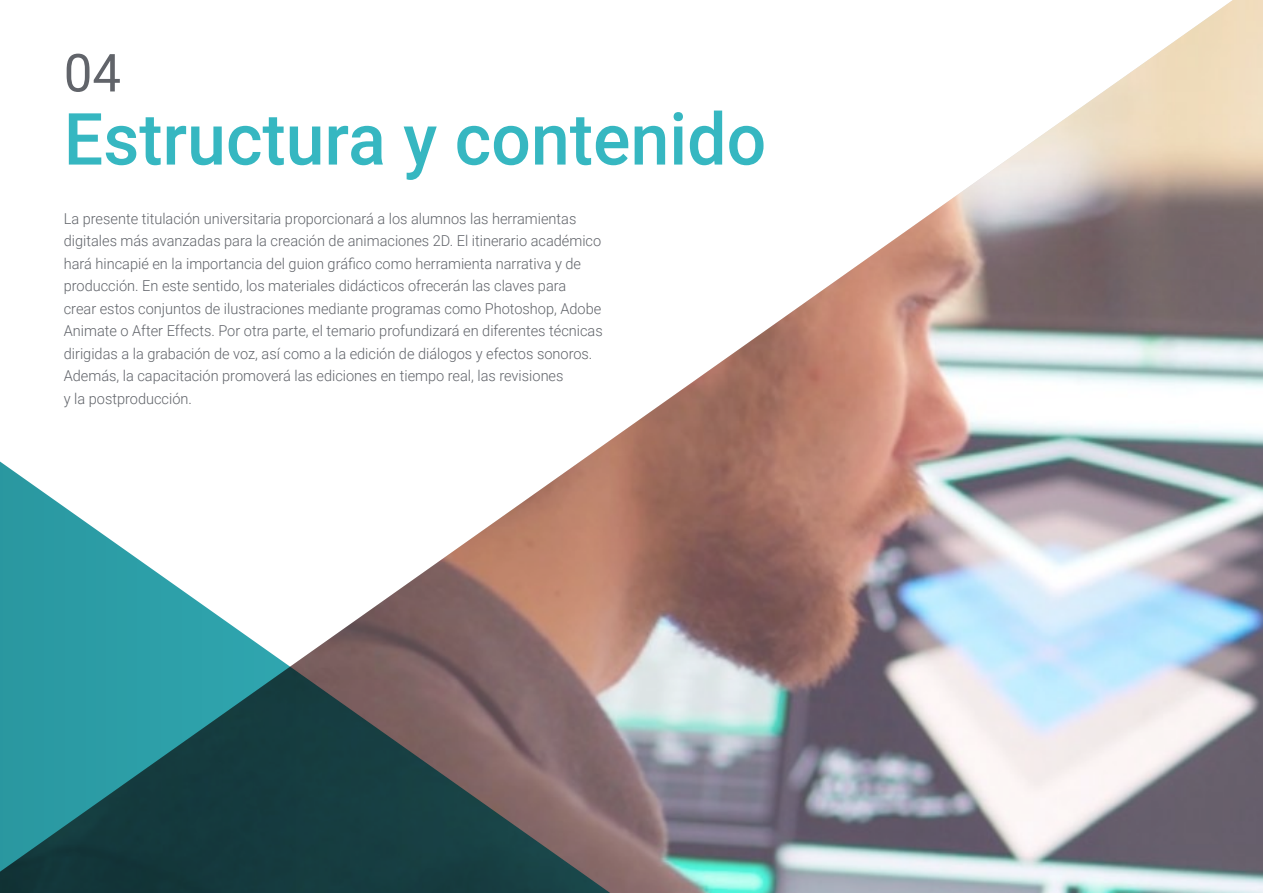
<style>
.page{position:relative;width:1263px;height:893px;background:#fff}
.page>*{position:absolute;margin:0;border:0;box-sizing:border-box;transform-origin:0 0}
.t1{font:500 72px "Roboto";color:#36b7c1}
.t2{font:52.5px "Roboto";color:#61646a}
.t3{font:300 15px/22.5px "Roboto";color:#61646a}
</style>
<div class="page">
<img style="left:602px;top:0;width:661px;height:893px">
<svg style="left:0;top:446px;width:640px;height:447px"></svg>
<h2 class="t2" style="left:64px;top:36px;width:59px">04</h2>
<h1 class="t1" style="left:64px;top:89px;width:704px">Estructura y contenido</h1>
<p class="t3" style="left:64px;top:207px;width:540px">La presente titulación universitaria proporcionará a los alumnos las herramientas digitales más avanzadas para la creación de animaciones 2D. El itinerario académico hará hincapié en la importancia del guion gráfico como herramienta narrativa y de producción. En este sentido, los materiales didácticos ofrecerán las claves para<br>crear estos conjuntos de ilustraciones mediante programas como Photoshop, Adobe Animate o After Effects. Por otra parte, el temario profundizará en diferentes técnicas dirigidas a la grabación de voz, así como a la edición de diálogos y efectos sonoros.<br>Además, la capacitación promoverá las ediciones en tiempo real, las revisiones<br>y la postproducción.</p>
</div>
